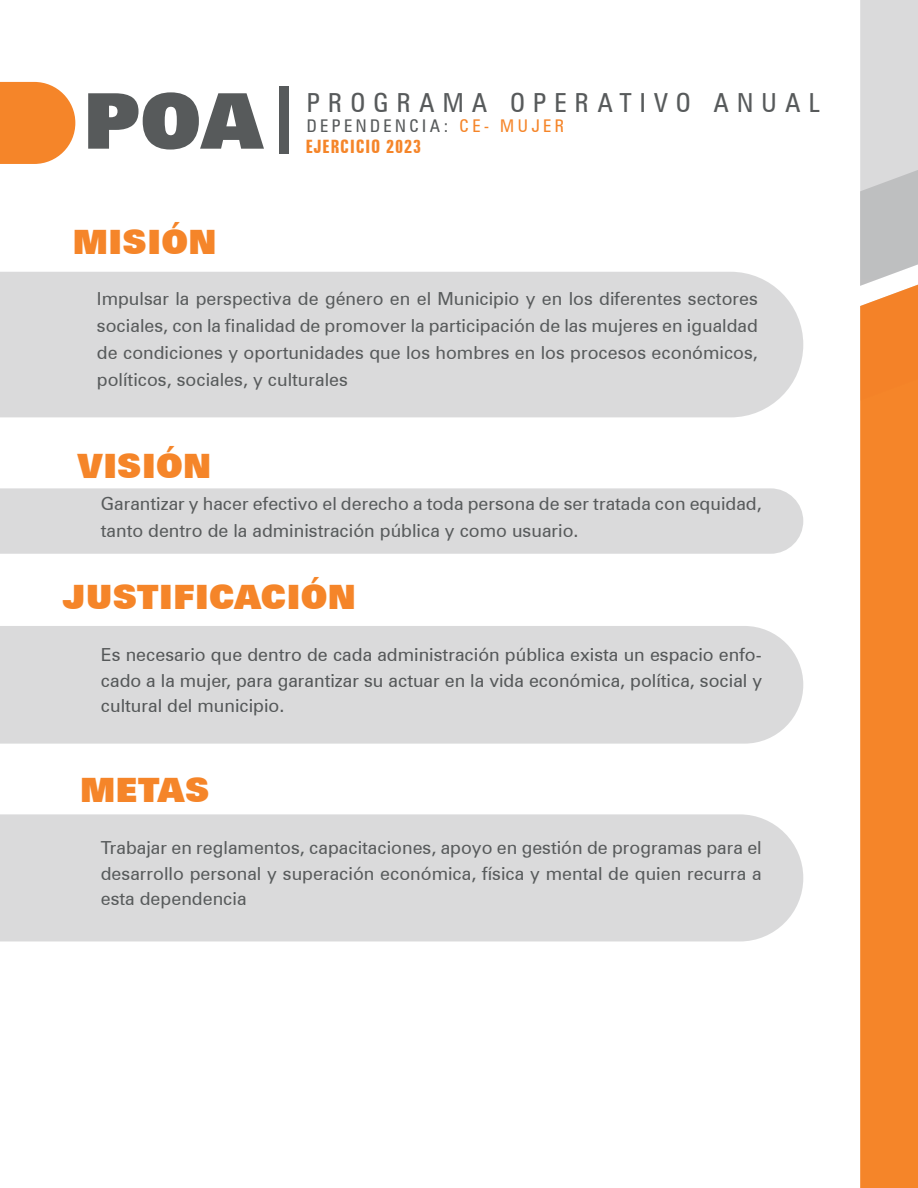
<style>
.page{position:relative;width:918px;height:1188px;background:#fff}
.page>*{position:absolute;margin:0;border:0;box-sizing:border-box;transform-origin:0 0}
.t1{font:900 33.6px "Zurich BT";color:#f58529}
.t2{font:condensed 26.25px "Zurich BT";letter-spacing:.31em;color:#575a5b}
.t3{font:700 extra-condensed 18.45px "Zurich BT";letter-spacing:.05em;color:#f58529}
.t4{font:18px/27px "Zurich BT";color:#575a5b;text-align:justify}
.t5{font:condensed 17.55px "Zurich BT";letter-spacing:.2em;color:#575a5b}
.s1{color:#f58529}
</style>
<div class="page">
<div style="left:0;top:488px;width:803px;height:66px;background:#dadadb"></div>
<div style="left:860px;top:401px;width:58px;height:787px;background:#f58529"></div>
<svg style="left:860px;top:0;width:58px;height:401px;background:#dcbea7"></svg>
<svg style="left:0;top:82px;width:75px;height:82px;background:#f69241"></svg>
<svg style="left:88px;top:92px;width:176px;height:58px"></svg>
<div style="left:279px;top:86px;width:10px;height:68px;background:#575a5b"></div>
<div style="left:0;top:272px;width:803px;height:145px;background:#dadadb"></div>
<div style="left:0;top:814px;width:803px;height:128px;background:#dadadb"></div>
<div style="left:0;top:626px;width:803px;height:118px;background:#dadadb"></div>
<h2 class="t2" style="left:307px;top:87px;width:515px">PROGRAMA OPERATIVO ANUAL</h2>
<p class="t5" style="left:307px;top:115px;width:259px">DEPENDENCIA: <span class="s1">CE- MUJER</span></p>
<p class="t3" style="left:306px;top:136px;width:117px">EJERCICIO 2023</p>
<h1 class="t1" style="left:72px;top:222px;width:146px">MISIÓN</h1>
<p class="t4" style="left:97px;top:285px;width:662px">Impulsar la perspectiva de género en el Municipio y en los diferentes sectores sociales, con la finalidad de promover la participación de las mujeres en igualdad de condiciones y oportunidades que los hombres en los procesos económicos, políticos, sociales, y culturales</p>
<h1 class="t1" style="left:78px;top:445px;width:136px">VISIÓN</h1>
<p class="t4" style="left:101px;top:490px;width:662px">Garantizar y hacer efectivo el derecho a toda persona de ser tratada con equidad, tanto dentro de la administración pública y como usuario.</p>
<h1 class="t1" style="left:62px;top:576px;width:295px">JUSTIFICACIÓN</h1>
<p class="t4" style="left:101px;top:642px;width:663px;line-height:25.5px">Es necesario que dentro de cada administración pública exista un espacio enfo&shy;cado a la mujer, para garantizar su actuar en la vida económica, política, social y cultural del municipio.</p>
<h1 class="t1" style="left:80px;top:769px;width:131px">METAS</h1>
<p class="t4" style="left:101px;top:835px;width:662px;line-height:25.5px">Trabajar en reglamentos, capacitaciones, apoyo en gestión de programas para el desarrollo personal y superación económica, física y mental de quien recurra a esta dependencia</p>
</div>
